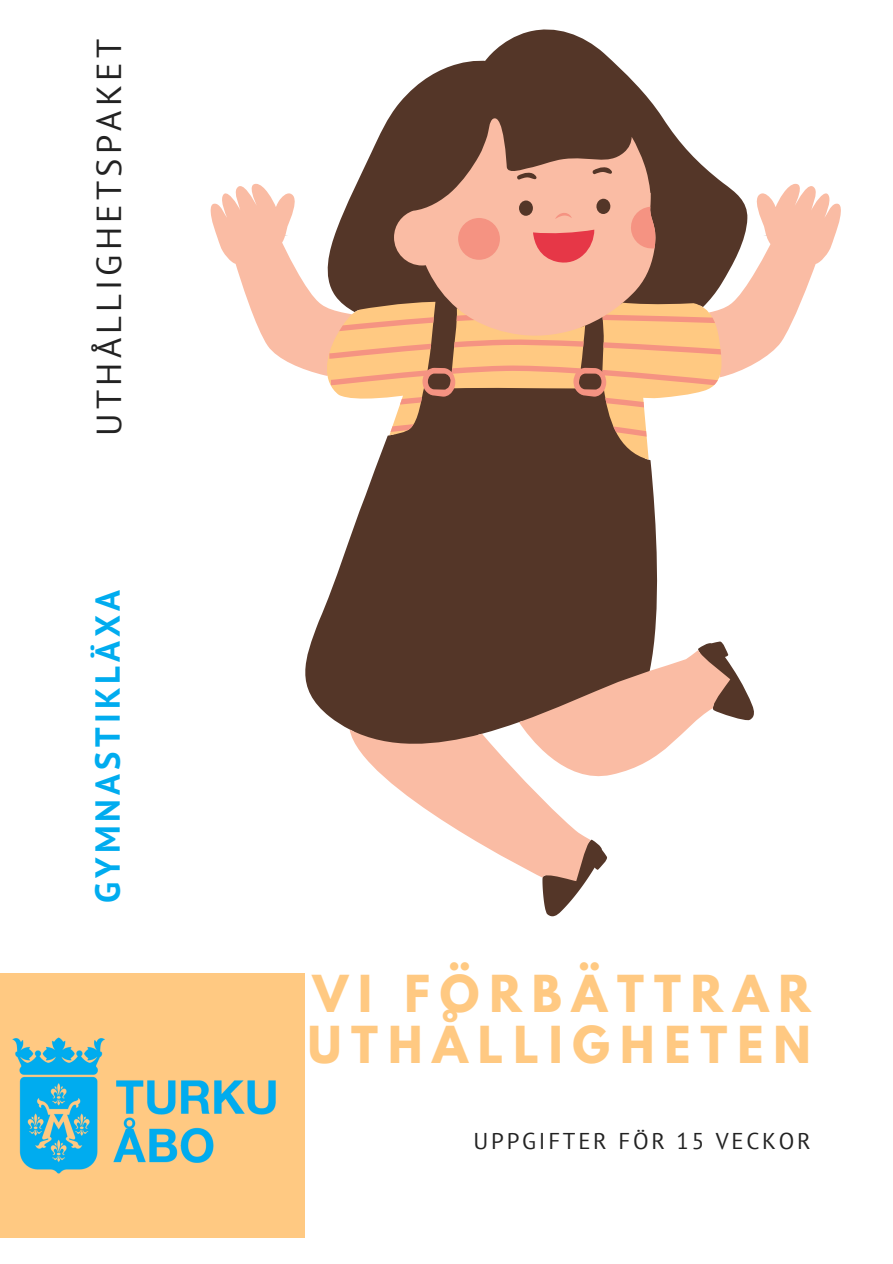
<style>
.page{position:relative;width:893px;height:1264px;background:#fff}
.page>*{position:absolute;margin:0;border:0;box-sizing:border-box;transform-origin:0 0}
.t1{font:700 45.15px/51.8px "League Spartan";letter-spacing:.22em;color:#ffc982;text-align:right}
.t2{font:34.65px "PT Sans";letter-spacing:.12em;color:#222}
.t3{font:700 34.65px "PT Sans";letter-spacing:.12em;color:#00acef}
.t4{font:22.8px "PT Sans";letter-spacing:.12em;color:#222}
</style>
<div class="page">
<div style="left:0;top:973px;width:304px;height:264px;background:#ffc982"></div>
<img style="left:12px;top:1037px;width:264px;height:137px">
<svg style="left:305px;top:29px;width:449px;height:888px"></svg>
<svg style="left:349px;top:650px;width:383px;height:232px"></svg>
<svg style="left:394px;top:113px;width:262px;height:66px;background:#795443"></svg>
<svg style="left:210px;top:179px;width:630px;height:280px"></svg>
<p class="t2" style="left:86px;top:435px;width:398px;rotate:-90deg">UTHÅLLIGHETSPAKET</p>
<p class="t3" style="left:84px;top:903px;width:315px;rotate:-90deg">GYMNASTIKLÄXA</p>
<p class="t1" style="left:264px;top:973px;width:548px">VI FÖRBÄTTRAR<br>UUTHÅLLIGHETEN</p>
<p class="t4" style="left:473px;top:1125px;width:338px">UPPGIFTER FÖR 15 VECKOR</p>
</div>
